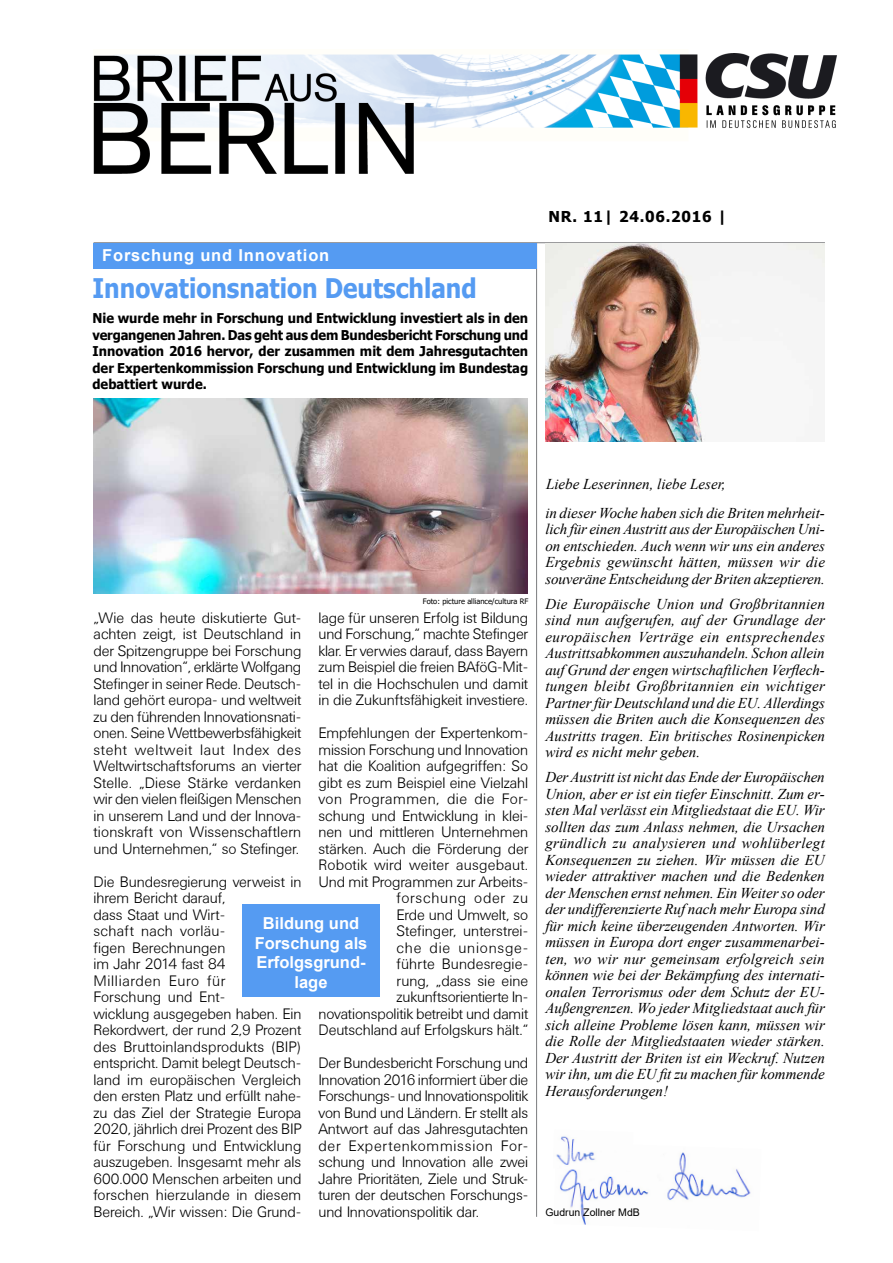
<style>
.page{position:relative;width:893px;height:1263px;background:#fff}
.page>*{position:absolute;margin:0;border:0;box-sizing:border-box;transform-origin:0 0}
._01_BaB_Überschrift{font:700 27px "Tahoma";color:#559bf2;scale:.9 1}
._14_BaB_Zitat_Text{font:700 16.5px/19.5px "Arial";color:#fff;text-align:center}
._01_BaB_Überschrift-2{font:700 16.5px "Arial";letter-spacing:.05em;color:#fff}
._04_BaB_Fließtext{font:300 15px/16.5px "Univers BSK";letter-spacing:-.01em;color:#000;text-align:justify}
._06_BaB_1__Seite{font:italic 15px/16.5px "Times New Roman";color:#000;text-align:justify}
._05_BaB_Datum{font:700 15px "Tahoma";letter-spacing:.05em;color:#000}
._03_BaB_Teaser{font:700 13.5px/16.5px "Tahoma";color:#000;text-align:justify;scale:.96 1}
._07_BaB_Name_MdB{font:10.5px "Arial";color:#000}
._13_BaB_Rechtevermer{font:7.5px "Tahoma";color:#000}
</style>
<div class="page">
<hr style="left:94px;top:242px;width:731px;height:1px;background:#7b7c7e">
<hr style="left:536px;top:243px;width:1px;height:974px;background:#7b7c7e">
<div style="left:94px;top:243px;width:443px;height:25px;background:#559bf2"></div>
<div style="left:242px;top:905px;width:138px;height:92px;background:#559bf2"></div>
<img style="left:94px;top:398px;width:433px;height:196px">
<img style="left:94px;top:53px;width:743px;height:120px">
<img style="left:560px;top:1152px;width:191px;height:73px">
<img style="left:556px;top:1136px;width:77px;height:35px">
<img style="left:545px;top:243px;width:280px;height:198px">
<p class="_01_BaB_Überschrift-2" style="left:102px;top:244px;width:229px">Forschung und Innovation</p>
<p class="_01_BaB_Überschrift" style="left:92px;top:270px;width:428px">Innovationsnation Deutschland</p>
<p class="_03_BaB_Teaser" style="left:92px;top:311px;width:455px">Nie wurde mehr in Forschung und Entwicklung investiert als in den vergangenen Jahren. Das geht aus dem Bundesbericht Forschung und Innovation 2016 hervor, der zusammen mit dem Jahresgutachten der Expertenkommission Forschung und Entwicklung im Bundestag debattiert wurde.</p>
<p class="_05_BaB_Datum" style="left:549px;top:206px;width:180px">NR. 11| 24.06.2016 |</p>
<p class="_13_BaB_Rechtevermer" style="left:423px;top:596px;width:107px">Foto: picture alliance/cultura RF</p>
<p class="_04_BaB_Fließtext" style="left:94px;top:609px;width:209px">„Wie das heute diskutierte Gut&shy;achten zeigt, ist Deutschland in der Spitzengruppe bei Forschung und Innovation“, erklärte Wolfgang Stefinger in seiner Rede. Deutsch&shy;land gehört europa- und weltweit zu den führenden Innovationsnati&shy;onen. Seine Wettbewerbsfähigkeit steht weltweit laut Index des Weltwirtschaftsforums an vierter Stelle. „Diese Stärke verdanken wir den vielen fleißigen Menschen in unserem Land und der Innova&shy;tionskraft von Wissenschaftlern und Unternehmen,“ so Stefinger.</p>
<p class="_04_BaB_Fließtext" style="left:94px;top:873px;width:209px;text-align:left">Die Bundesregierung verweist in ihrem Bericht darauf,<br>dass Staat und Wirt-<br>schaft nach vorläu-<br>figen Berechnungen<br>im Jahr 2014 fast 84<br>Milliarden Euro für<br>Forschung und Ent-<br>wicklung ausgegeben haben. Ein<br>Rekordwert, der rund 2,9 Prozent des Bruttoinlandsprodukts (BIP) entspricht. Damit belegt Deutsch&shy;land im europäischen Vergleich den ersten Platz und erfüllt nahe&shy;zu das Ziel der Strategie Europa<br>2020, jährlich drei Prozent des BIP für Forschung und Entwicklung auszugeben. Insgesamt mehr als<br>600.000 Menschen arbeiten und forschen hierzulande in diesem<br>Bereich. „Wir wissen: Die Grund-</p>
<p class="_04_BaB_Fließtext" style="left:318px;top:609px;width:211px">lage für unseren Erfolg ist Bildung und Forschung,“ machte Stefinger klar. Er verwies darauf, dass Bayern zum Beispiel die freien BAföG-Mit&shy;tel in die Hochschulen und damit in die Zukunftsfähigkeit investiere.</p>
<p class="_04_BaB_Fließtext" style="left:318px;top:725px;width:211px;text-align:right">Empfehlungen der Expertenkom&shy;mission Forschung und Innovation hat die Koalition aufgegriffen: So gibt es zum Beispiel eine Vielzahl von Programmen, die die For&shy;schung und Entwicklung in klei&shy;nen und mittleren Unternehmen stärken. Auch die Förderung der<br>Robotik wird weiter ausgebaut.<br>Und mit Programmen zur Arbeits&shy;forschung oder zu<br>Erde und Umwelt, so<br>Stefinger, unterstrei-<br>che die unionsge-<br>führte Bundesregie-<br>rung, „dass sie eine zukunftsorientierte In&shy;novationspolitik betreibt und damit<br>Deutschland auf Erfolgskurs hält.“</p>
<p class="_04_BaB_Fließtext" style="left:318px;top:1055px;width:211px">Der Bundesbericht Forschung und Innovation 2016 informiert über die Forschungs- und Innovationspolitik von Bund und Ländern. Er stellt als Antwort auf das Jahresgutachten der Expertenkommission For&shy;schung und Innovation alle zwei Jahre Prioritäten, Ziele und Struk&shy;turen der deutschen Forschungs&shy;und Innovationspolitik dar.</p>
<p class="_14_BaB_Zitat_Text" style="left:255px;top:914px;width:114px">Bildung und<br>Forschung als<br>Erfolgsgrund&shy;lage</p>
<p class="_06_BaB_1__Seite" style="left:546px;top:475px;width:181px">Liebe Leserinnen, liebe Leser,</p>
<p class="_06_BaB_1__Seite" style="left:545px;top:504px;width:281px">in dieser Woche haben sich die Briten mehrheit&shy;lich für einen Austritt aus der Europäischen Uni&shy;on entschieden. Auch wenn wir uns ein anderes Ergebnis gewünscht hätten, müssen wir die souveräne Entscheidung der Briten akzeptieren.</p>
<p class="_06_BaB_1__Seite" style="left:545px;top:595px;width:281px">Die Europäische Union und Großbritannien sind nun aufgerufen, auf der Grundlage der europäischen Verträge ein entsprechendes Austrittsabkommen auszuhandeln. Schon allein auf Grund der engen wirtschaftlichen Verflech&shy;tungen bleibt Großbritannien ein wichtiger Partner für Deutschland und die EU. Allerdings müssen die Briten auch die Konsequenzen des Austritts tragen. Ein britisches Rosinenpicken wird es nicht mehr geben.</p>
<p class="_06_BaB_1__Seite" style="left:545px;top:768px;width:281px">Der Austritt ist nicht das Ende der Europäischen Union, aber er ist ein tiefer Einschnitt. Zum er&shy;sten Mal verlässt ein Mitgliedstaat die EU. Wir sollten das zum Anlass nehmen, die Ursachen gründlich zu analysieren und wohlüberlegt Konsequenzen zu ziehen. Wir müssen die EU wieder attraktiver machen und die Bedenken der Menschen ernst nehmen. Ein Weiter so oder der undifferenzierte Ruf nach mehr Europa sind für mich keine überzeugenden Antworten. Wir müssen in Europa dort enger zusammenarbei&shy;ten, wo wir nur gemeinsam erfolgreich sein können wie bei der Bekämpfung des internati&shy;onalen Terrorismus oder dem Schutz der EU-Außengrenzen. Wo jeder Mitgliedstaat auch für sich alleine Probleme lösen kann, müssen wir die Rolle der Mitgliedstaaten wieder stärken.<br>Der Austritt der Briten ist ein Weckruf. Nutzen wir ihn, um die EU fit zu machen für kommende Herausforderungen!</p>
<p class="_07_BaB_Name_MdB" style="left:545px;top:1205px;width:96px">Gudrun Zollner MdB</p>
</div>
